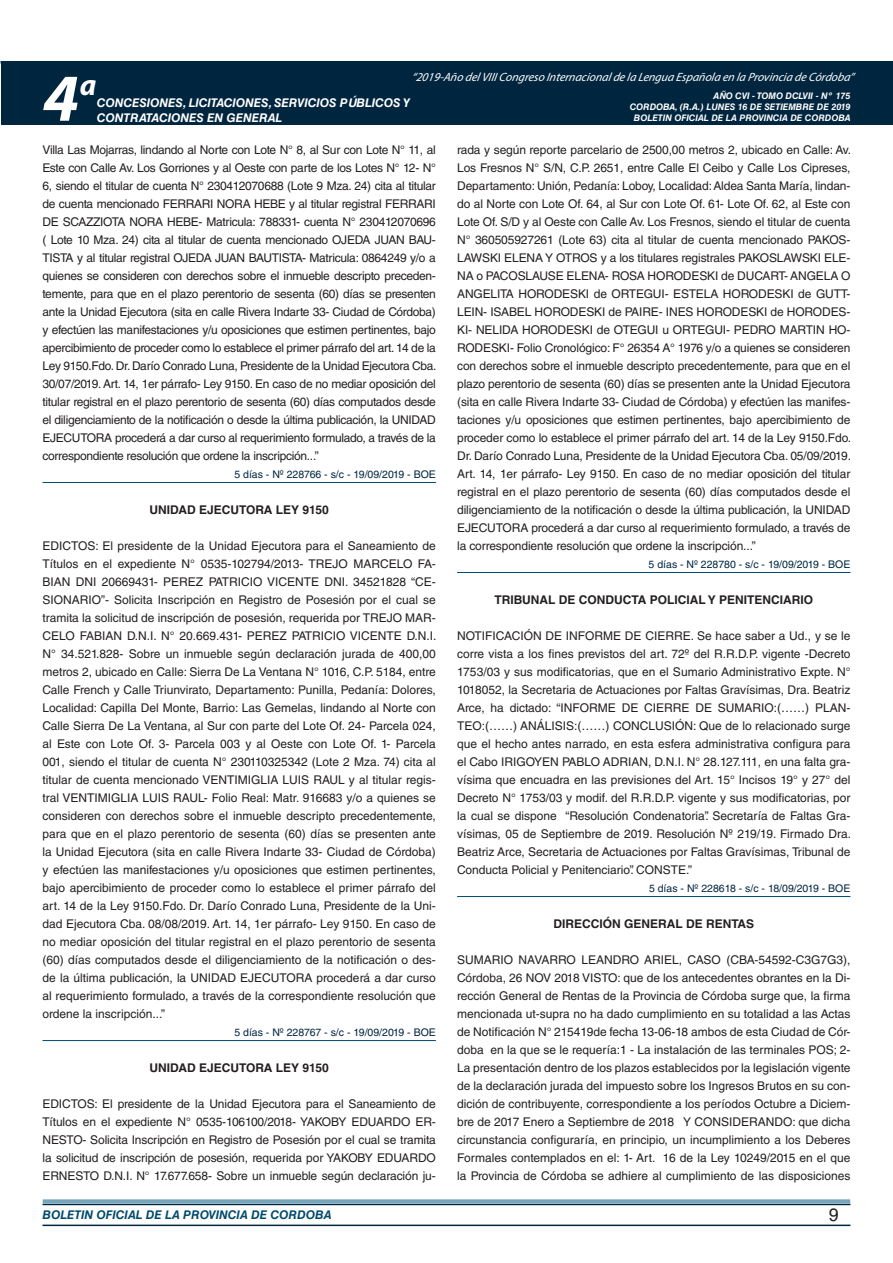
<style>
.page{position:relative;width:893px;height:1263px;background:#fff}
.page>*{position:absolute;margin:0;border:0;box-sizing:border-box;transform-origin:0 0}
.t1{font:italic 700 67.5px "Myriad Pro";color:#fff}
.t2{font:italic 700 30px "Myriad Pro";color:#fff}
.t3{font:18px "Helvetica LT Std";color:#231f20}
.t4{font:12px/18px "Helvetica LT Std";letter-spacing:-.01em;color:#231f20;text-align:justify}
.t5{font:700 12px "Helvetica LT Std";color:#231f20}
.t6{font:italic 12px "Myriad Pro";color:#fff}
.t7{font:italic 700 12px/14.4px "Helvetica LT Std";color:#fff}
.t8{font:italic 700 12px "Helvetica LT Std";color:#004b6c}
.t9{font:10.5px "Helvetica LT Std";color:#00263f}
.t10{font:italic 700 9px/10.8px "Helvetica LT Std";color:#fff;text-align:right}
</style>
<div class="page">
<hr style="left:43px;top:1224px;width:807px;height:2px;background:#00263f">
<div style="left:42px;top:1198px;width:809px;height:8px;background:#fff;opacity:.75"></div>
<div style="left:1px;top:61px;width:892px;height:64px;background:#00263f"></div>
<hr style="left:43px;top:482px;width:393px;height:1px;background:#004b6c">
<hr style="left:43px;top:1040px;width:393px;height:1px;background:#004b6c">
<hr style="left:457px;top:572px;width:393px;height:1px;background:#004b6c">
<hr style="left:457px;top:896px;width:393px;height:1px;background:#004b6c">
<p class="t6" style="left:412px;top:70px;width:444px">“2019-Año delVIIICongreso Internacionalde la Lengua Esp añola en la Provincia de Córdoba”</p>
<h1 class="t1" style="left:43px;top:54px;width:38px">4</h1>
<h2 class="t2" style="left:80px;top:66px;width:18px">a</h2>
<p class="t10" style="left:630px;top:91px;width:222px">AÑO CVI - TOMO DCLVII - Nº 175<br>CORDOBA, (R.A.) LUNES 16 DE SETIEMBRE DE 2019</p>
<p class="t7" style="left:97px;top:96px;width:315px">CONCESIONES, LICITACIONES, SERVICIOS PÚBLICOS Y<br>CONTRATACIONES EN GENERAL</p>
<p class="t10" style="left:634px;top:112px;width:218px">BOLETIN OFICIAL DE LA PROVINCIA DE CORDOBA</p>
<p class="t4" style="left:43px;top:141px;width:396px">Villa Las Mojarras, lindando al Norte con Lote N° 8, al Sur con Lote N° 11, al Este con Calle Av. Los Gorriones y al Oeste con parte de los Lotes N° 12- N° 6, siendo el titular de cuenta N° 230412070688 (Lote 9 Mza. 24) cita al titular de cuenta mencionado FERRARI NORA HEBE y al titular registral FERRARI DE SCAZZIOTA NORA HEBE- Matricula: 788331- cuenta N° 230412070696 ( Lote 10 Mza. 24) cita al titular de cuenta mencionado OJEDA JUAN BAU-TISTA y al titular registral OJEDA JUAN BAUTISTA- Matricula: 0864249 y/o a quienes se consideren con derechos sobre el inmueble descripto preceden&shy;temente, para que en el plazo perentorio de sesenta (60) días se presenten ante la Unidad Ejecutora (sita en calle Rivera Indarte 33- Ciudad de Córdoba) y efectúen las manifestaciones y/u oposiciones que estimen pertinentes, bajo apercibimiento de proceder como lo establece el primer párrafo del art. 14 de la Ley 9150.Fdo. Dr. Darío Conrado Luna, Presidente de la Unidad Ejecutora Cba.<br>30/07/2019. Art. 14, 1er párrafo- Ley 9150. En caso de no mediar oposición del titular registral en el plazo perentorio de sesenta (60) días computados desde el diligenciamiento de la notificación o desde la última publicación, la UNIDAD EJECUTORA procederá a dar curso al requerimiento formulado, a través de la correspondiente resolución que ordene la inscripción...”</p>
<p class="t9" style="left:234px;top:468px;width:203px">5 días - Nº 228766 - s/c - 19/09/2019 - BOE</p>
<p class="t5" style="left:150px;top:502px;width:181px">UNIDAD EJECUTORA LEY 9150</p>
<p class="t4" style="left:43px;top:537px;width:396px">EDICTOS: El presidente de la Unidad Ejecutora para el Saneamiento de Títulos en el expediente N° 0535-102794/2013- TREJO MARCELO FA-BIAN DNI 20669431- PEREZ PATRICIO VICENTE DNI. 34521828 “CE-SIONARIO”- Solicita Inscripción en Registro de Posesión por el cual se tramita la solicitud de inscripción de posesión, requerida por TREJO MAR-CELO FABIAN D.N.I. N° 20.669.431- PEREZ PATRICIO VICENTE D.N.I.<br>N° 34.521.828- Sobre un inmueble según declaración jurada de 400,00 metros 2, ubicado en Calle: Sierra De La Ventana N° 1016, C.P. 5184, entre Calle French y Calle Triunvirato, Departamento: Punilla, Pedanía: Dolores, Localidad: Capilla Del Monte, Barrio: Las Gemelas, lindando al Norte con Calle Sierra De La Ventana, al Sur con parte del Lote Of. 24- Parcela 024, al Este con Lote Of. 3- Parcela 003 y al Oeste con Lote Of. 1- Parcela 001, siendo el titular de cuenta N° 230110325342 (Lote 2 Mza. 74) cita al titular de cuenta mencionado VENTIMIGLIA LUIS RAUL y al titular regis&shy;tral VENTIMIGLIA LUIS RAUL- Folio Real: Matr. 916683 y/o a quienes se consideren con derechos sobre el inmueble descripto precedentemente, para que en el plazo perentorio de sesenta (60) días se presenten ante la Unidad Ejecutora (sita en calle Rivera Indarte 33- Ciudad de Córdoba) y efectúen las manifestaciones y/u oposiciones que estimen pertinentes, bajo apercibimiento de proceder como lo establece el primer párrafo del art. 14 de la Ley 9150.Fdo. Dr. Darío Conrado Luna, Presidente de la Uni&shy;dad Ejecutora Cba. 08/08/2019. Art. 14, 1er párrafo- Ley 9150. En caso de no mediar oposición del titular registral en el plazo perentorio de sesenta (60) días computados desde el diligenciamiento de la notificación o des&shy;de la última publicación, la UNIDAD EJECUTORA procederá a dar curso al requerimiento formulado, a través de la correspondiente resolución que ordene la inscripción...”</p>
<p class="t9" style="left:234px;top:1026px;width:203px">5 días - Nº 228767 - s/c - 19/09/2019 - BOE</p>
<p class="t5" style="left:150px;top:1060px;width:181px">UNIDAD EJECUTORA LEY 9150</p>
<p class="t4" style="left:43px;top:1095px;width:395px">EDICTOS: El presidente de la Unidad Ejecutora para el Saneamiento de Títulos en el expediente N° 0535-106100/2018- YAKOBY EDUARDO ER-NESTO- Solicita Inscripción en Registro de Posesión por el cual se tramita la solicitud de inscripción de posesión, requerida por YAKOBY EDUARDO ERNESTO D.N.I. N° 17.677.658- Sobre un inmueble según declaración ju-</p>
<p class="t4" style="left:457px;top:141px;width:396px">rada y según reporte parcelario de 2500,00 metros 2, ubicado en Calle: Av.<br>Los Fresnos N° S/N, C.P. 2651, entre Calle El Ceibo y Calle Los Cipreses, Departamento: Unión, Pedanía: Loboy, Localidad: Aldea Santa María, lindan&shy;do al Norte con Lote Of. 64, al Sur con Lote Of. 61- Lote Of. 62, al Este con Lote Of. S/D y al Oeste con Calle Av. Los Fresnos, siendo el titular de cuenta N° 360505927261 (Lote 63) cita al titular de cuenta mencionado PAKOS-LAWSKI ELENA Y OTROS y a los titulares registrales PAKOSLAWSKI ELE-NA o PACOSLAUSE ELENA- ROSA HORODESKI de DUCART- ANGELA O ANGELITA HORODESKI de ORTEGUI- ESTELA HORODESKI de GUTT-LEIN- ISABEL HORODESKI de PAIRE- INES HORODESKI de HORODES-KI- NELIDA HORODESKI de OTEGUI u ORTEGUI- PEDRO MARTIN HO-RODESKI- Folio Cronológico: F° 26354 A° 1976 y/o a quienes se consideren con derechos sobre el inmueble descripto precedentemente, para que en el plazo perentorio de sesenta (60) días se presenten ante la Unidad Ejecutora (sita en calle Rivera Indarte 33- Ciudad de Córdoba) y efectúen las manifes&shy;taciones y/u oposiciones que estimen pertinentes, bajo apercibimiento de proceder como lo establece el primer párrafo del art. 14 de la Ley 9150.Fdo.<br>Dr. Darío Conrado Luna, Presidente de la Unidad Ejecutora Cba. 05/09/2019.<br>Art. 14, 1er párrafo- Ley 9150. En caso de no mediar oposición del titular registral en el plazo perentorio de sesenta (60) días computados desde el diligenciamiento de la notificación o desde la última publicación, la UNIDAD EJECUTORA procederá a dar curso al requerimiento formulado, a través de la correspondiente resolución que ordene la inscripción...”</p>
<p class="t9" style="left:649px;top:558px;width:203px">5 días - Nº 228780 - s/c - 19/09/2019 - BOE</p>
<p class="t5" style="left:494px;top:592px;width:320px">TRIBUNAL DE CONDUCTA POLICIAL Y PENITENCIARIO</p>
<p class="t4" style="left:457px;top:627px;width:395px">NOTIFICACIÓN DE INFORME DE CIERRE. Se hace saber a Ud., y se le corre vista a los fines previstos del art. 72º del R.R.D.P. vigente -Decreto 1753/03 y sus modificatorias, que en el Sumario Administrativo Expte. N° 1018052, la Secretaria de Actuaciones por Faltas Gravísimas, Dra. Beatriz Arce, ha dictado: “INFORME DE CIERRE DE SUMARIO:(……) PLAN-TEO:(……) ANÁLISIS:(……) CONCLUSIÓN: Que de lo relacionado surge que el hecho antes narrado, en esta esfera administrativa configura para el Cabo IRIGOYEN PABLO ADRIAN, D.N.I. N° 28.127.111, en una falta gra&shy;vísima que encuadra en las previsiones del Art. 15° Incisos 19° y 27° del Decreto N° 1753/03 y modif. del R.R.D.P. vigente y sus modificatorias, por la cual se dispone “Resolución Condenatoria”. Secretaría de Faltas Gra&shy;vísimas, 05 de Septiembre de 2019. Resolución Nº 219/19. Firmado Dra.<br>Beatriz Arce, Secretaria de Actuaciones por Faltas Gravísimas, Tribunal de Conducta Policial y Penitenciario”. CONSTE.”</p>
<p class="t9" style="left:649px;top:882px;width:203px">5 días - Nº 228618 - s/c - 18/09/2019 - BOE</p>
<p class="t5" style="left:554px;top:916px;width:202px">DIRECCIÓN GENERAL DE RENTAS</p>
<p class="t4" style="left:457px;top:951px;width:395px">SUMARIO NAVARRO LEANDRO ARIEL, CASO (CBA-54592-C3G7G3), Córdoba, 26 NOV 2018 VISTO: que de los antecedentes obrantes en la Di&shy;rección General de Rentas de la Provincia de Córdoba surge que, la firma mencionada ut-supra no ha dado cumplimiento en su totalidad a las Actas de Notificación N° 215419de fecha 13-06-18 ambos de esta Ciudad de Cór&shy;doba en la que se le requería:1 - La instalación de las terminales POS; 2- La presentación dentro de los plazos establecidos por la legislación vigente de la declaración jurada del impuesto sobre los Ingresos Brutos en su con&shy;dición de contribuyente, correspondiente a los períodos Octubre a Diciem&shy;bre de 2017 Enero a Septiembre de 2018 Y CONSIDERANDO: que dicha circunstancia configuraría, en principio, un incumplimiento a los Deberes Formales contemplados en el: 1- Art. 16 de la Ley 10249/2015 en el que la Provincia de Córdoba se adhiere al cumplimiento de las disposiciones</p>
<p class="t8" style="left:43px;top:1208px;width:290px">BOLETIN OFICIAL DE LA PROVINCIA DE CORDOBA</p>
<h3 class="t3" style="left:829px;top:1204px;width:12px">9</h3>
</div>
